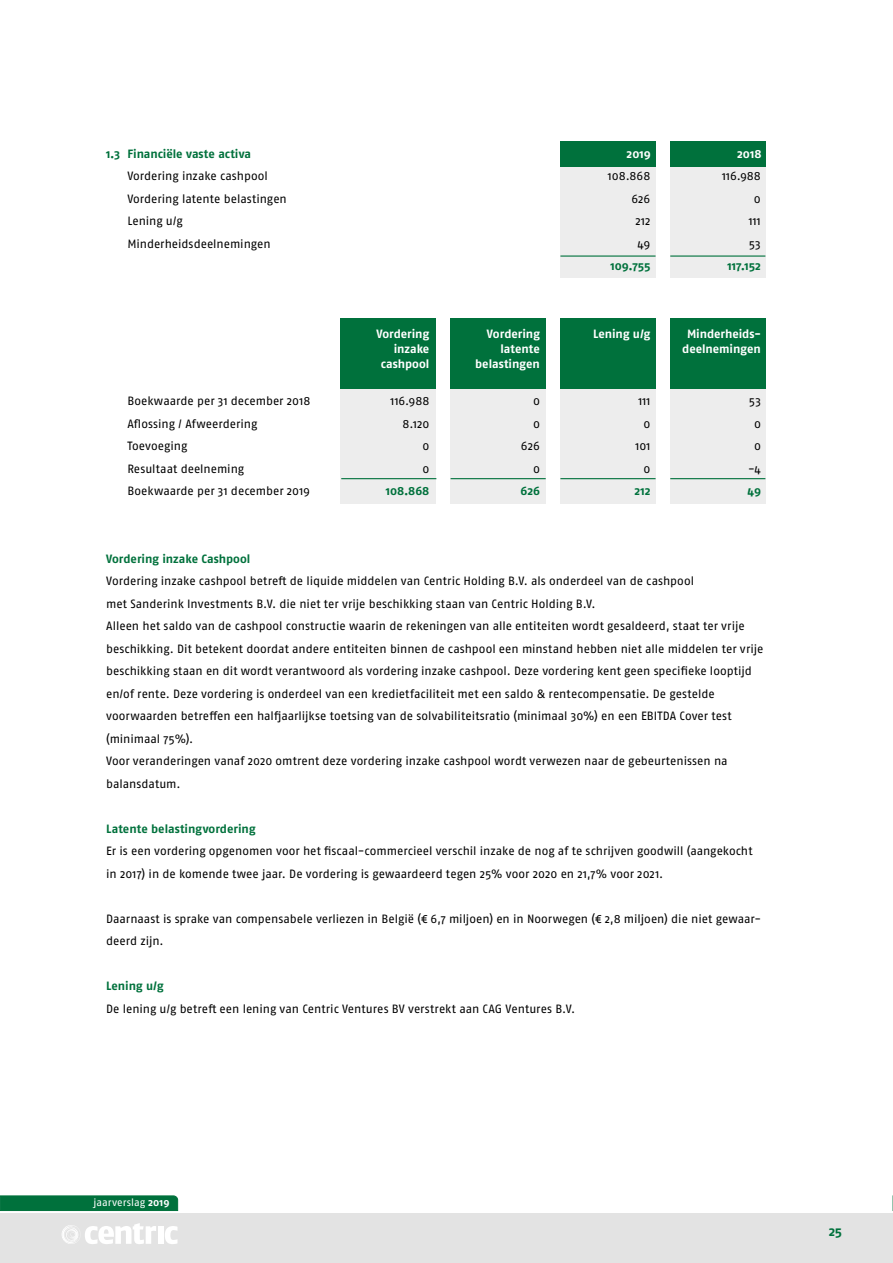
<style>
.page{position:relative;width:893px;height:1263px;background:#fff}
.page>*{position:absolute;margin:0;border:0;box-sizing:border-box;transform-origin:0 0}
.t1{font:700 13.5px "Fago Pro";color:#00713c}
.t2{font:12px/22.5px "Fago Pro";color:#000}
.t3{font:700 12px "Fago Pro";color:#00713c}
.t4{font:700 12px "Fago Pro";letter-spacing:-.005em;color:#fff}
.t5{font:10.5px "Fago Pro";color:#fff}
.s1{font-weight:700}
</style>
<div class="page">
<div style="left:0;top:1213px;width:893px;height:50px;background:#e3e3e3"></div>
<div style="left:0;top:1196px;width:178px;height:15px;background:#00713c"></div>
<svg style="left:892px;top:1196px;width:1px;height:15px"></svg>
<div style="left:158px;top:1226px;width:5px;height:18px;background:#fff"></div>
<svg style="left:165px;top:1226px;width:12px;height:18px"></svg>
<svg style="left:62px;top:1223px;width:94px;height:21px"></svg>
<div style="left:341px;top:318px;width:95px;height:185px;background:#ededed"></div>
<div style="left:341px;top:318px;width:95px;height:70px;background:#00713c"></div>
<hr style="left:341px;top:478px;width:95px;height:1px;background:#00713c">
<div style="left:450px;top:318px;width:95px;height:185px;background:#ededed"></div>
<div style="left:450px;top:318px;width:95px;height:70px;background:#00713c"></div>
<div style="left:560px;top:318px;width:95px;height:185px;background:#ededed"></div>
<div style="left:560px;top:158px;width:95px;height:120px;background:#ededed"></div>
<div style="left:560px;top:318px;width:95px;height:70px;background:#00713c"></div>
<div style="left:560px;top:141px;width:95px;height:26px;background:#00713c"></div>
<div style="left:670px;top:318px;width:95px;height:185px;background:#ededed"></div>
<div style="left:670px;top:158px;width:95px;height:120px;background:#ededed"></div>
<div style="left:670px;top:318px;width:95px;height:70px;background:#00713c"></div>
<div style="left:670px;top:141px;width:95px;height:26px;background:#00713c"></div>
<hr style="left:560px;top:255px;width:96px;height:2px;background:#00713c">
<hr style="left:670px;top:255px;width:95px;height:2px;background:#00713c">
<hr style="left:451px;top:478px;width:95px;height:1px;background:#00713c">
<hr style="left:560px;top:478px;width:96px;height:1px;background:#00713c">
<hr style="left:670px;top:478px;width:95px;height:1px;background:#00713c">
<p class="t3" style="left:106px;top:146px;width:147px">1.3 Financiële vaste activa</p>
<p class="t4" style="left:627px;top:146px;width:26px">2019</p>
<p class="t4" style="left:737px;top:146px;width:26px">2018</p>
<p class="t2" style="left:127px;top:165px;width:142px">Vordering inzake cashpool</p>
<p class="t2" style="left:608px;top:165px;width:44px">108.868</p>
<p class="t2" style="left:722px;top:165px;width:40px">116.988</p>
<p class="t2" style="left:127px;top:187px;width:161px">Vordering latente belastingen</p>
<p class="t2" style="left:631px;top:187px;width:21px">626</p>
<p class="t2" style="left:754px;top:187px;width:8px">0</p>
<p class="t2" style="left:127px;top:210px;width:57px">Lening u/g</p>
<p class="t2" style="left:635px;top:210px;width:17px">212</p>
<p class="t2" style="left:749px;top:210px;width:14px">111</p>
<p class="t2" style="left:127px;top:232px;width:145px">Minderheidsdeelnemingen</p>
<p class="t2" style="left:637px;top:232px;width:15px">49</p>
<p class="t2" style="left:749px;top:232px;width:13px">53</p>
<p class="t3" style="left:610px;top:259px;width:42px">109.755</p>
<p class="t3" style="left:727px;top:259px;width:35px">117.152</p>
<p class="t4" style="left:376px;top:326px;width:54px">Vordering</p>
<p class="t4" style="left:487px;top:326px;width:54px">Vordering</p>
<p class="t4" style="left:593px;top:326px;width:59px">Lening u/g</p>
<p class="t4" style="left:687px;top:326px;width:75px">Minderheids-</p>
<p class="t4" style="left:394px;top:341px;width:37px">inzake</p>
<p class="t4" style="left:500px;top:341px;width:41px">latente</p>
<p class="t4" style="left:682px;top:341px;width:80px">deelnemingen</p>
<p class="t4" style="left:381px;top:356px;width:50px">cashpool</p>
<p class="t4" style="left:475px;top:356px;width:66px">belastingen</p>
<p class="t2" style="left:127px;top:390px;width:184px">Boekwaarde per 31 december 2018</p>
<p class="t2" style="left:391px;top:390px;width:40px">116.988</p>
<p class="t2" style="left:533px;top:390px;width:8px">0</p>
<p class="t2" style="left:638px;top:390px;width:14px">111</p>
<p class="t2" style="left:749px;top:390px;width:13px">53</p>
<p class="t2" style="left:127px;top:412px;width:131px">Aflossing / Afweerdering</p>
<p class="t2" style="left:403px;top:412px;width:28px">8.120</p>
<p class="t2" style="left:533px;top:412px;width:8px">0</p>
<p class="t2" style="left:644px;top:412px;width:8px">0</p>
<p class="t2" style="left:754px;top:412px;width:8px">0</p>
<p class="t2" style="left:127px;top:435px;width:61px">Toevoeging</p>
<p class="t2" style="left:422px;top:435px;width:8px">0</p>
<p class="t2" style="left:521px;top:435px;width:21px">626</p>
<p class="t2" style="left:635px;top:435px;width:17px">101</p>
<p class="t2" style="left:754px;top:435px;width:8px">0</p>
<p class="t2" style="left:127px;top:457px;width:118px">Resultaat deelneming</p>
<p class="t2" style="left:422px;top:457px;width:8px">0</p>
<p class="t2" style="left:533px;top:457px;width:8px">0</p>
<p class="t2" style="left:644px;top:457px;width:8px">0</p>
<p class="t2" style="left:748px;top:457px;width:15px">-4</p>
<p class="t2" style="left:127px;top:480px;width:184px">Boekwaarde per 31 december 2019</p>
<p class="t3" style="left:386px;top:484px;width:45px">108.868</p>
<p class="t3" style="left:520px;top:484px;width:21px">626</p>
<p class="t3" style="left:635px;top:484px;width:17px">212</p>
<p class="t3" style="left:747px;top:484px;width:15px">49</p>
<p class="t3" style="left:106px;top:551px;width:146px">Vordering inzake Cashpool</p>
<p class="t2" style="left:106px;top:570px;width:659px">Vordering inzake cashpool betreft de liquide middelen van Centric Holding B.V. als onderdeel van de cashpool<br>met Sanderink Investments B.V. die niet ter vrije beschikking staan van Centric Holding B.V.<br>Alleen het saldo van de cashpool constructie waarin de rekeningen van alle entiteiten wordt gesaldeerd, staat ter vrije beschikking. Dit betekent doordat andere entiteiten binnen de cashpool een minstand hebben niet alle middelen ter vrije beschikking staan en dit wordt verantwoord als vordering inzake cashpool. Deze vordering kent geen specifieke looptijd en/of rente. Deze vordering is onderdeel van een kredietfaciliteit met een saldo &amp; rentecompensatie. De gestelde voorwaarden betreffen een halfjaarlijkse toetsing van de solvabiliteitsratio (minimaal 30%) en een EBITDA Cover test (minimaal 75%).<br>Voor veranderingen vanaf 2020 omtrent deze vordering inzake cashpool wordt verwezen naar de gebeurtenissen na balansdatum.</p>
<p class="t3" style="left:106px;top:821px;width:151px">Latente belastingvordering</p>
<p class="t2" style="left:106px;top:840px;width:648px">Er is een vordering opgenomen voor het fiscaal-commercieel verschil inzake de nog af te schrijven goodwill (aangekocht in 2017) in de komende twee jaar. De vordering is gewaardeerd tegen 25% voor 2020 en 21,7% voor 2021.</p>
<p class="t2" style="left:106px;top:907px;width:656px">Daarnaast is sprake van compensabele verliezen in België (€ 6,7 miljoen) en in Noorwegen (€ 2,8 miljoen) die niet gewaar&shy;deerd zijn.</p>
<p class="t3" style="left:106px;top:979px;width:59px">Lening u/g</p>
<p class="t2" style="left:106px;top:997px;width:470px">De lening u/g betreft een lening van Centric Ventures BV verstrekt aan CAG Ventures B.V.</p>
<p class="t5" style="left:93px;top:1196px;width:78px">jaarverslag <span class="s1">2019</span></p>
<p class="t1" style="left:829px;top:1223px;width:15px">25</p>
</div>
